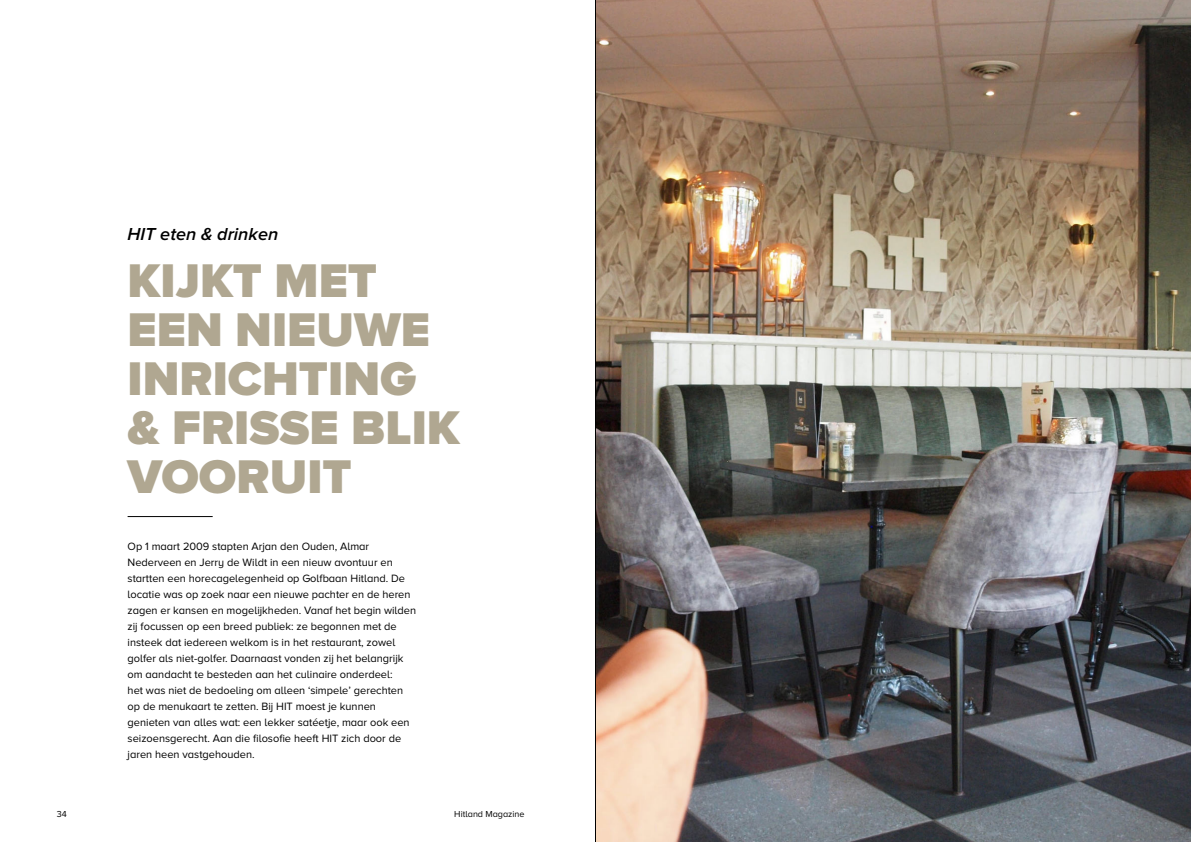
<style>
.page{position:relative;width:1191px;height:842px;background:#fff}
.page>*{position:absolute;margin:0;border:0;box-sizing:border-box;transform-origin:0 0}
.t1{font:900 49px/49px "Proxima Nova A";color:#b0a791}
.t2{font:italic 600 18px "Proxima Nova A";color:#000}
.t3{font:11px/16px "Proxima Nova A";color:#000}
.t4{font:9px "Proxima Nova A";color:#000}
</style>
<div class="page">
<hr style="left:128px;top:516px;width:85px;height:1px;background:#000">
<img style="left:596px;top:0;width:594px;height:842px">
<hr style="left:595px;top:0;width:1px;height:842px;background:#000">
<p class="t4" style="left:57px;top:810px;width:12px">34</p>
<h2 class="t2" style="left:128px;top:226px;width:152px">HIT eten &amp; drinken</h2>
<h1 class="t1" style="left:128px;top:256px;width:334px">KIJKT MET<br>EEN NIEUWE<br>INRICHTING &amp; FRISSE BLIK<br>VOORUIT</h1>
<p class="t3" style="left:128px;top:539px;width:290px">Op 1 maart 2009 stapten Arjan den Ouden, Almar Nederveen en Jerry de Wildt in een nieuw avontuur en startten een horecagelegenheid op Golfbaan Hitland. De locatie was op zoek naar een nieuwe pachter en de heren zagen er kansen en mogelijkheden. Vanaf het begin wilden zij focussen op een breed publiek: ze begonnen met de insteek dat iedereen welkom is in het restaurant, zowel golfer als niet-golfer. Daarnaast vonden zij het belangrijk om aandacht te besteden aan het culinaire onderdeel:<br>het was niet de bedoeling om alleen ‘simpele’ gerechten op de menukaart te zetten. Bij HIT moest je kunnen genieten van alles wat: een lekker satéetje, maar ook een seizoensgerecht. Aan die filosofie heeft HIT zich door de jaren heen vastgehouden.</p>
<p class="t4" style="left:454px;top:810px;width:72px">Hitland Magazine</p>
</div>
